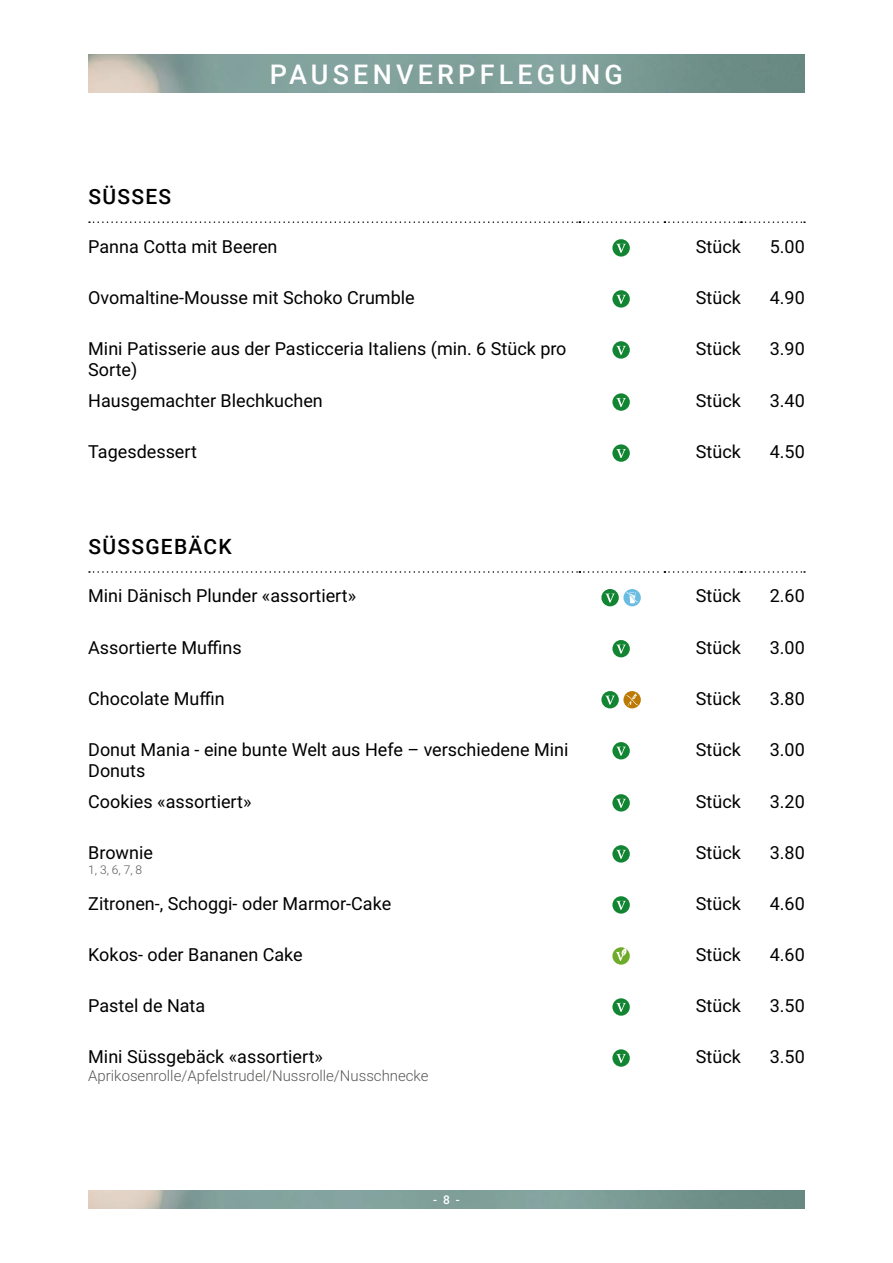
<style>
.page{position:relative;width:893px;height:1263px;background:#fff}
.page>*{position:absolute;margin:0;border:0;box-sizing:border-box;transform-origin:0 0}
.t1{font:500 27px "Roboto";letter-spacing:.155em;color:#fff}
.t2{font:500 21px "Roboto";letter-spacing:.06em;color:#000}
.t3{font:18px/21.6px "Roboto";color:#000}
.t4{font:300 15px "Roboto";color:#575756}
.t5{font:300 12px "Roboto";color:#575756}
.t6{font:500 12px "Roboto";color:#fff}
</style>
<div class="page">
<img style="left:88px;top:1190px;width:717px;height:18px">
<img style="left:88px;top:55px;width:717px;height:38px">
<svg style="left:89px;top:221px;width:716px;height:2px"></svg>
<svg style="left:612px;top:239px;width:18px;height:18px"></svg>
<svg style="left:616px;top:244px;width:10px;height:9px"></svg>
<svg style="left:612px;top:290px;width:18px;height:18px"></svg>
<svg style="left:616px;top:295px;width:10px;height:9px"></svg>
<svg style="left:612px;top:341px;width:18px;height:18px"></svg>
<svg style="left:616px;top:346px;width:10px;height:9px"></svg>
<svg style="left:612px;top:393px;width:18px;height:18px"></svg>
<svg style="left:616px;top:398px;width:10px;height:9px"></svg>
<svg style="left:612px;top:444px;width:18px;height:18px"></svg>
<svg style="left:616px;top:449px;width:10px;height:9px"></svg>
<svg style="left:89px;top:571px;width:716px;height:2px"></svg>
<div style="left:601px;top:589px;width:18px;height:17px;background:#118532;border-radius:50%"></div>
<svg style="left:605px;top:593px;width:10px;height:10px"></svg>
<svg style="left:623px;top:589px;width:18px;height:17px"></svg>
<svg style="left:626px;top:592px;width:12px;height:11px"></svg>
<div style="left:612px;top:640px;width:18px;height:17px;background:#118532;border-radius:50%"></div>
<svg style="left:616px;top:644px;width:10px;height:10px"></svg>
<svg style="left:601px;top:691px;width:18px;height:17px"></svg>
<svg style="left:605px;top:696px;width:10px;height:9px"></svg>
<svg style="left:623px;top:691px;width:18px;height:17px"></svg>
<svg style="left:626px;top:693px;width:12px;height:13px"></svg>
<svg style="left:612px;top:742px;width:18px;height:17px"></svg>
<svg style="left:616px;top:747px;width:10px;height:9px"></svg>
<svg style="left:612px;top:794px;width:18px;height:17px"></svg>
<svg style="left:616px;top:799px;width:10px;height:9px"></svg>
<svg style="left:612px;top:845px;width:18px;height:17px"></svg>
<svg style="left:616px;top:850px;width:10px;height:9px"></svg>
<svg style="left:612px;top:896px;width:18px;height:18px"></svg>
<svg style="left:616px;top:901px;width:10px;height:9px"></svg>
<svg style="left:612px;top:947px;width:18px;height:18px"></svg>
<svg style="left:616px;top:948px;width:11px;height:13px"></svg>
<svg style="left:612px;top:998px;width:18px;height:18px"></svg>
<svg style="left:616px;top:1003px;width:10px;height:9px"></svg>
<svg style="left:612px;top:1049px;width:18px;height:18px"></svg>
<svg style="left:616px;top:1054px;width:10px;height:9px"></svg>
<h1 class="t1" style="left:270px;top:55px;width:355px">PAUSENVERPFLEGUNG</h1>
<p class="t2" style="left:89px;top:182px;width:84px">SÜSSES</p>
<p class="t3" style="left:88px;top:235px;width:191px">Panna Cotta mit Beeren</p>
<p class="t3" style="left:696px;top:235px;width:47px">Stück</p>
<p class="t3" style="left:770px;top:235px;width:37px">5.00</p>
<p class="t3" style="left:88px;top:286px;width:328px">Ovomaltine-Mousse mit Schoko Crumble</p>
<p class="t3" style="left:696px;top:286px;width:47px">Stück</p>
<p class="t3" style="left:770px;top:286px;width:37px">4.90</p>
<p class="t3" style="left:88px;top:337px;width:480px">Mini Patisserie aus der Pasticceria Italiens (min. 6 Stück pro<br>Sorte)</p>
<p class="t3" style="left:696px;top:337px;width:47px">Stück</p>
<p class="t3" style="left:770px;top:337px;width:37px">3.90</p>
<p class="t3" style="left:88px;top:389px;width:236px">Hausgemachter Blechkuchen</p>
<p class="t3" style="left:696px;top:389px;width:47px">Stück</p>
<p class="t3" style="left:770px;top:389px;width:37px">3.40</p>
<p class="t3" style="left:88px;top:440px;width:110px">Tagesdessert</p>
<p class="t3" style="left:696px;top:440px;width:47px">Stück</p>
<p class="t3" style="left:770px;top:440px;width:37px">4.50</p>
<p class="t2" style="left:89px;top:532px;width:145px">SÜSSGEBÄCK</p>
<p class="t3" style="left:88px;top:585px;width:269px">Mini Dänisch Plunder «assortiert»</p>
<p class="t3" style="left:696px;top:585px;width:47px">Stück</p>
<p class="t3" style="left:770px;top:585px;width:37px">2.60</p>
<p class="t3" style="left:88px;top:636px;width:155px">Assortierte Muffins</p>
<p class="t3" style="left:696px;top:636px;width:47px">Stück</p>
<p class="t3" style="left:770px;top:636px;width:37px">3.00</p>
<p class="t3" style="left:88px;top:687px;width:138px">Chocolate Muffin</p>
<p class="t3" style="left:696px;top:687px;width:47px">Stück</p>
<p class="t3" style="left:770px;top:687px;width:37px">3.80</p>
<p class="t3" style="left:88px;top:738px;width:482px">Donut Mania - eine bunte Welt aus Hefe – verschiedene Mini<br>Donuts</p>
<p class="t3" style="left:696px;top:738px;width:47px">Stück</p>
<p class="t3" style="left:770px;top:738px;width:37px">3.00</p>
<p class="t3" style="left:88px;top:790px;width:165px">Cookies «assortiert»</p>
<p class="t3" style="left:696px;top:790px;width:47px">Stück</p>
<p class="t3" style="left:770px;top:790px;width:37px">3.20</p>
<p class="t3" style="left:88px;top:841px;width:66px">Brownie</p>
<p class="t5" style="left:88px;top:861px;width:56px">1, 3, 6, 7, 8</p>
<p class="t3" style="left:696px;top:841px;width:47px">Stück</p>
<p class="t3" style="left:770px;top:841px;width:37px">3.80</p>
<p class="t3" style="left:88px;top:892px;width:305px">Zitronen-, Schoggi- oder Marmor-Cake</p>
<p class="t3" style="left:696px;top:892px;width:47px">Stück</p>
<p class="t3" style="left:770px;top:892px;width:37px">4.60</p>
<p class="t3" style="left:88px;top:943px;width:216px">Kokos- oder Bananen Cake</p>
<p class="t3" style="left:696px;top:943px;width:47px">Stück</p>
<p class="t3" style="left:770px;top:943px;width:37px">4.60</p>
<p class="t3" style="left:88px;top:994px;width:119px">Pastel de Nata</p>
<p class="t3" style="left:696px;top:994px;width:47px">Stück</p>
<p class="t3" style="left:770px;top:994px;width:37px">3.50</p>
<p class="t3" style="left:88px;top:1045px;width:236px">Mini Süssgebäck «assortiert»</p>
<p class="t4" style="left:88px;top:1065px;width:342px">Aprikosenrolle/Apfelstrudel/Nussrolle/Nusschnecke</p>
<p class="t3" style="left:696px;top:1045px;width:47px">Stück</p>
<p class="t3" style="left:770px;top:1045px;width:37px">3.50</p>
<p class="t6" style="left:433px;top:1191px;width:28px">- 8 -</p>
</div>
